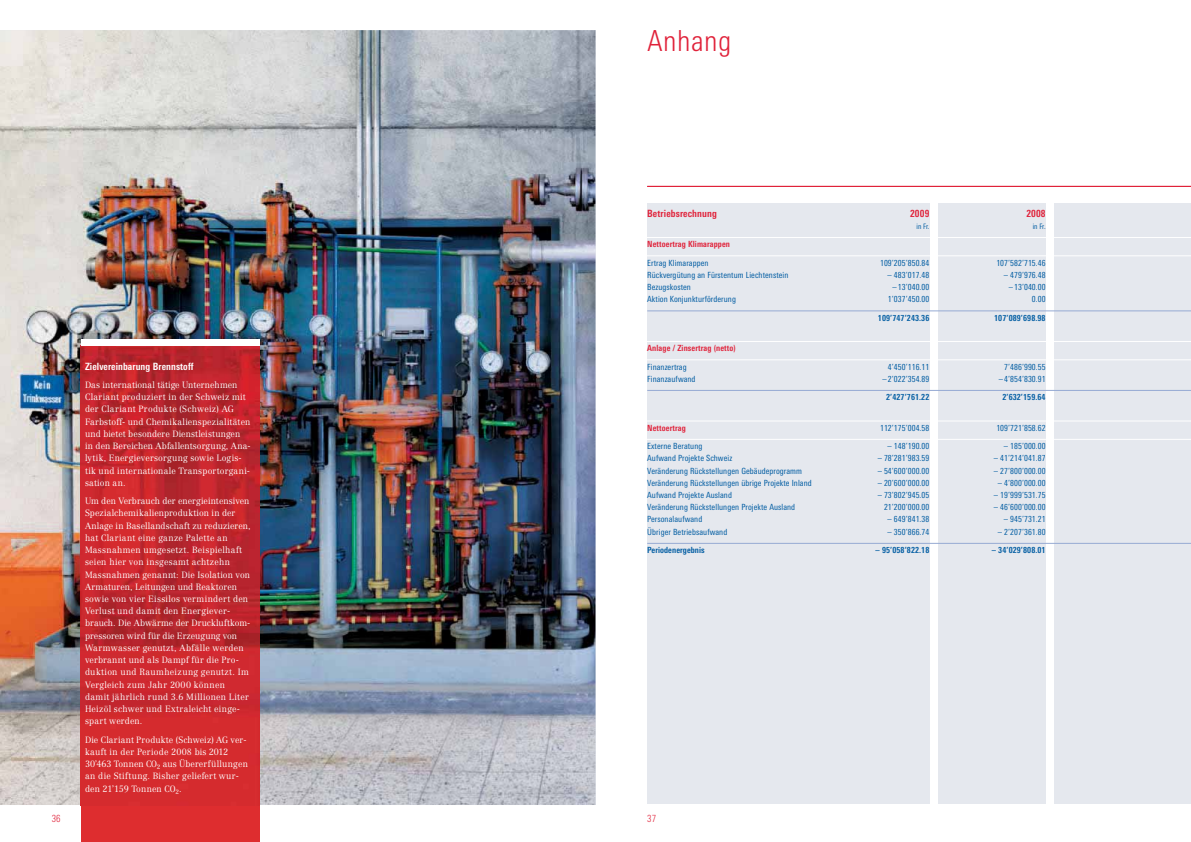
<style>
.page{position:relative;width:1191px;height:842px;background:#fff}
.page>*{position:absolute;margin:0;border:0;box-sizing:border-box;transform-origin:0 0}
.t1{font:300 condensed 29px "Linotype Univers";letter-spacing:.015em;color:#e02139}
.t2{font:700 condensed 10px "Linotype Univers";letter-spacing:.01em;color:#fff}
.t3{font:700 condensed 10px "Linotype Univers";letter-spacing:.015em;color:#e02139}
.t4{font:300 condensed 10px "Linotype Univers";color:#e02139}
.t5{font:300 9px/12.2px "Centennial";letter-spacing:.02em;color:#fff;scale:.95 1}
.t6{font:condensed 8.5px/12.2px "Linotype Univers";letter-spacing:.01em;color:#005ca2}
.t7{font:700 condensed 8.5px "Linotype Univers";letter-spacing:.01em;color:#005ca2}
.t8{font:700 condensed 8.5px "Linotype Univers";letter-spacing:.015em;color:#e02139}
.t9{font:condensed 7.5px "Linotype Univers";color:#005ca2;scale:.95 1}
</style>
<div class="page">
<img style="left:0;top:30px;width:595px;height:775px">
<hr style="left:647px;top:186px;width:543px;height:1px;background:#e02139">
<div style="left:1054px;top:203px;width:136px;height:601px;background:#e5e8ee"></div>
<div style="left:938px;top:203px;width:107px;height:601px;background:#e5e8ee"></div>
<div style="left:647px;top:203px;width:282px;height:601px;background:#e5e8ee"></div>
<hr style="left:639px;top:237px;width:551px;height:1px;background:#fff">
<hr style="left:639px;top:255px;width:551px;height:1px;background:#fff">
<hr style="left:647px;top:310px;width:543px;height:1px;background:#96aad3">
<hr style="left:639px;top:341px;width:551px;height:1px;background:#fff">
<hr style="left:639px;top:359px;width:551px;height:1px;background:#fff">
<hr style="left:647px;top:390px;width:543px;height:1px;background:#96aad3">
<hr style="left:639px;top:420px;width:551px;height:1px;background:#fff">
<hr style="left:639px;top:439px;width:551px;height:1px;background:#fff">
<hr style="left:647px;top:543px;width:543px;height:1px;background:#96aad3">
<div style="left:81px;top:805px;width:178px;height:37px;background:#de2d2f"></div>
<img style="left:81px;top:345px;width:178px;height:460px">
<div style="left:81px;top:339px;width:178px;height:6px;background:#fff"></div>
<h1 class="t1" style="left:647px;top:31px;width:86px">Anhang</h1>
<p class="t2" style="left:85px;top:362px;width:110px">Zielvereinbarung Brennstoff</p>
<p class="t5" style="left:85px;top:379px;width:176px">Das international tätige Unternehmen Clariant produziert in der Schweiz mit der Clariant Produkte (Schweiz) AG Farbstoff- und Chemikalienspezialitäten und bietet besondere Dienstleistungen in den Bereichen Abfallentsorgung, Ana&shy;lytik, Energieversorgung sowie Logis&shy;tik und internationale Transportorgani&shy;sation an.</p>
<p class="t5" style="left:85px;top:496px;width:176px">Um den Verbrauch der energieintensiven Spezialchemikalienproduktion in der Anlage in Basellandschaft zu reduzieren, hat Clariant eine ganze Palette an Massnahmen umgesetzt. Beispielhaft seien hier von insgesamt achtzehn Massnahmen genannt: Die Isolation von Armaturen, Leitungen und Reaktoren sowie von vier Eissilos vermindert den Verlust und damit den Energiever&shy;brauch. Die Abwärme der Druckluftkom&shy;pressoren wird für die Erzeugung von Warmwasser genutzt, Abfälle werden verbrannt und als Dampf für die Pro&shy;duktion und Raumheizung genutzt. Im Vergleich zum Jahr 2000 können damit jährlich rund 3.6 Millionen Liter Heizöl schwer und Extraleicht einge&shy;spart werden.</p>
<p class="t5" style="left:85px;top:734px;width:173px">Die Clariant Produkte (Schweiz) AG ver&shy;kauft in der Periode 2008 bis 2012<br>30’463 Tonnen CO<sub>2</sub> aus Übererfüllungen an die Stiftung. Bisher geliefert wur&shy;den 21’159 Tonnen CO<sub>2</sub>.</p>
<p class="t3" style="left:647px;top:209px;width:71px">Betriebsrechnung</p>
<p class="t8" style="left:647px;top:241px;width:84px">Nettoertrag Klimarappen</p>
<p class="t6" style="left:647px;top:257px;width:143px">Ertrag Klimarappen<br>Rückvergütung an Fürstentum Liechtenstein<br>Bezugskosten<br>Aktion Konjunkturförderung</p>
<p class="t8" style="left:647px;top:345px;width:90px">Anlage / Zinsertrag (netto)</p>
<p class="t6" style="left:647px;top:361px;width:50px">Finanzertrag<br>Finanzaufwand</p>
<p class="t8" style="left:647px;top:425px;width:40px">Nettoertrag</p>
<p class="t6" style="left:647px;top:441px;width:166px">Externe Beratung<br>Aufwand Projekte Schweiz<br>Veränderung Rückstellungen Gebäudeprogramm<br>Veränderung Rückstellungen übrige Projekte Inland<br>Aufwand Projekte Ausland<br>Veränderung Rückstellungen Projekte Ausland<br>Personalaufwand<br>Übriger Betriebsaufwand</p>
<p class="t7" style="left:647px;top:547px;width:59px">Periodenergebnis</p>
<p class="t4" style="left:52px;top:815px;width:10px">36</p>
<p class="t4" style="left:647px;top:815px;width:10px">37</p>
<p class="t3" style="left:910px;top:209px;width:21px">2009</p>
<p class="t3" style="left:1026px;top:209px;width:21px">2008</p>
<p class="t9" style="left:916px;top:223px;width:15px">in Fr.</p>
<p class="t9" style="left:1032px;top:223px;width:15px">in Fr.</p>
<p class="t6" style="left:880px;top:257px;width:51px">109’205’850.84</p>
<p class="t6" style="left:887px;top:270px;width:43px">– 483’017.48</p>
<p class="t6" style="left:888px;top:282px;width:43px;text-align:center">– 13’040.00<br>1’037’450.00</p>
<p class="t7" style="left:878px;top:315px;width:53px">109’747’243.36</p>
<p class="t6" style="left:888px;top:361px;width:43px">4’450’116.11</p>
<p class="t6" style="left:882px;top:374px;width:48px">– 2’022’354.89</p>
<p class="t7" style="left:886px;top:394px;width:45px">2’427’761.22</p>
<p class="t6" style="left:880px;top:423px;width:51px">112’175’004.58</p>
<p class="t6" style="left:887px;top:441px;width:43px">– 148’190.00</p>
<p class="t6" style="left:877px;top:453px;width:53px">– 78’281’983.59</p>
<p class="t6" style="left:877px;top:465px;width:53px">– 54’600’000.00</p>
<p class="t6" style="left:877px;top:478px;width:53px">– 20’600’000.00</p>
<p class="t6" style="left:877px;top:490px;width:53px;text-align:right">– 73’802’945.05<br>21’200’000.00</p>
<p class="t6" style="left:887px;top:514px;width:43px">– 649’841.38</p>
<p class="t6" style="left:887px;top:527px;width:43px">– 350’866.74</p>
<p class="t7" style="left:875px;top:547px;width:55px">– 95’058’822.18</p>
<p class="t6" style="left:996px;top:257px;width:51px">107’582’715.46</p>
<p class="t6" style="left:1004px;top:270px;width:43px">– 479’976.48</p>
<p class="t6" style="left:1008px;top:282px;width:38px;text-align:right">– 13’040.00<br>0.00</p>
<p class="t7" style="left:994px;top:315px;width:53px">107’089’698.98</p>
<p class="t6" style="left:1004px;top:361px;width:43px">7’486’990.55</p>
<p class="t6" style="left:998px;top:374px;width:48px">– 4’854’830.91</p>
<p class="t7" style="left:1002px;top:394px;width:45px">2’632’159.64</p>
<p class="t6" style="left:996px;top:423px;width:51px">109’721’858.62</p>
<p class="t6" style="left:1004px;top:441px;width:43px">– 185’000.00</p>
<p class="t6" style="left:994px;top:453px;width:53px">– 41’214’041.87</p>
<p class="t6" style="left:994px;top:465px;width:53px">– 27’800’000.00</p>
<p class="t6" style="left:998px;top:478px;width:49px">– 4’800’000.00</p>
<p class="t6" style="left:994px;top:490px;width:53px">– 19’999’531.75</p>
<p class="t6" style="left:994px;top:502px;width:53px">– 46’600’000.00</p>
<p class="t6" style="left:1004px;top:514px;width:43px">– 945’731.21</p>
<p class="t6" style="left:998px;top:527px;width:49px">– 2’207’361.80</p>
<p class="t7" style="left:992px;top:547px;width:55px">– 34’029’808.01</p>
</div>
